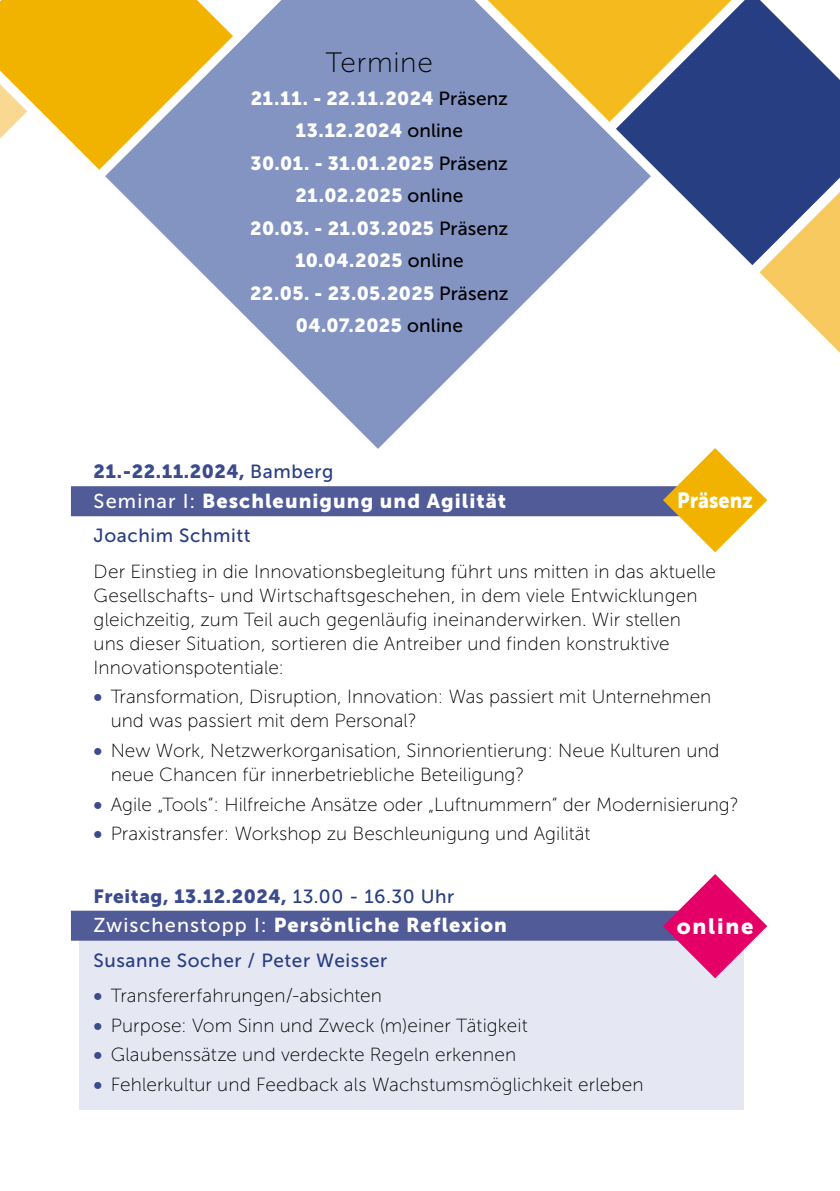
<style>
.page{position:relative;width:840px;height:1191px;background:#fff}
.page>*{position:absolute;margin:0;border:0;box-sizing:border-box;transform-origin:0 0}
.t1{font:28px "Museo Sans 100";letter-spacing:.025em;color:#000}
.t2{font:22px "Museo Sans 900";color:#fff;scale:.9 1}
.t3{font:22px "Museo Sans 900";color:#fff}
.t4{font:20px "Museo Sans 900";letter-spacing:.055em;color:#fff}
.t5{font:19px/24px "Museo Sans 100";color:#000}
.t6{font:19px/32.6px "Museo Sans 900";letter-spacing:.02em;color:#fff;text-align:center}
.t7{font:19px "Museo Sans 900";letter-spacing:.03em;color:#3c4b8d}
.t8{font:19px "Museo Sans 500";letter-spacing:.03em;color:#283e82}
.s1{font-family:"Museo Sans 500";color:#000}
.s2{font-family:"Museo Sans 500";color:#283e82}
.s3{font-family:"Museo Sans 500"}
.s4{font-family:"Museo Sans 900";color:#3c4b8d}
</style>
<div class="page">
<svg style="left:0;top:0;width:105px;height:170px"></svg>
<svg style="left:650px;top:0;width:189px;height:265px;fill:#283e82"></svg>
<svg style="left:105px;top:0;width:545px;height:449px;fill:#8393c2"></svg>
<svg style="left:759px;top:192px;width:80px;height:160px"></svg>
<div style="left:79px;top:911px;width:664px;height:199px;background:#e5e7f3"></div>
<div style="left:71px;top:486px;width:675px;height:30px;background:#505b98"></div>
<div style="left:71px;top:910px;width:675px;height:30px;background:#505b98"></div>
<svg style="left:662px;top:874px;width:104px;height:104px"></svg>
<svg style="left:662px;top:448px;width:104px;height:104px"></svg>
<h1 class="t1" style="left:326px;top:48px;width:108px">Termine</h1>
<p class="t6" style="left:250px;top:82px;width:260px">21.11. - 22.11.2024 <span class="s1">Präsenz<br></span>13.12.2024 <span class="s1">online<br></span>30.01. - 31.01.2025 <span class="s1">Präsenz<br></span>21.02.2025 <span class="s1">online<br></span>20.03. - 21.03.2025 <span class="s1">Präsenz<br></span>10.04.2025 <span class="s1">online<br></span>22.05. - 23.05.2025 <span class="s1">Präsenz<br></span>04.07.2025 <span class="s1">online</span></p>
<p class="t7" style="left:94px;top:461px;width:241px">21.-22.11.2024, <span class="s2">Bamberg</span></p>
<p class="t4" style="left:94px;top:489px;width:414px"><span class="s3">Seminar I:</span> Beschleunigung und Agilität</p>
<p class="t8" style="left:94px;top:525px;width:158px">Joachim Schmitt</p>
<p class="t5" style="left:94px;top:559px;width:623px">Der Einstieg in die Innovationsbegleitung führt uns mitten in das aktuelle Gesellschafts- und Wirtschaftsgeschehen, in dem viele Entwicklungen gleichzeitig, zum Teil auch gegenläufig ineinanderwirken. Wir stellen uns dieser Situation, sortieren die Antreiber und finden konstruktive Innovationspotentiale:</p>
<p class="t5" style="left:111px;top:685px;width:602px;text-indent:-17px"><span class="s4">•</span> Transformation, Disruption, Innovation: Was passiert mit Unternehmen und was passiert mit dem Personal?</p>
<p class="t5" style="left:111px;top:738px;width:610px;text-indent:-17px"><span class="s4">•</span> New Work, Netzwerkorganisation, Sinnorientierung: Neue Kulturen und neue Chancen für innerbetriebliche Beteiligung?</p>
<p class="t5" style="left:94px;top:792px;width:646px"><span class="s4">•</span> Agile „Tools“: Hilfreiche Ansätze oder „Luftnummern“ der Modernisierung?</p>
<p class="t5" style="left:94px;top:822px;width:498px"><span class="s4">•</span> Praxistransfer: Workshop zu Beschleunigung und Agilität</p>
<p class="t2" style="left:677px;top:488px;width:86px">Präsenz</p>
<p class="t7" style="left:94px;top:885px;width:362px">Freitag, 13.12.2024, <span class="s2">13.00 - 16.30 Uhr</span></p>
<p class="t4" style="left:94px;top:914px;width:414px"><span class="s3">Zwischenstopp I:</span> Persönliche Reflexion</p>
<p class="t8" style="left:94px;top:949px;width:295px">Susanne Socher / Peter Weisser</p>
<p class="t5" style="left:94px;top:983px;width:290px"><span class="s4">•</span> Transfererfahrungen/-absichten</p>
<p class="t5" style="left:94px;top:1013px;width:435px"><span class="s4">•</span> Purpose: Vom Sinn und Zweck (m)einer Tätigkeit</p>
<p class="t5" style="left:94px;top:1043px;width:424px"><span class="s4">•</span> Glaubenssätze und verdeckte Regeln erkennen</p>
<p class="t5" style="left:94px;top:1072px;width:551px"><span class="s4">•</span> Fehlerkultur und Feedback als Wachstumsmöglichkeit erleben</p>
<p class="t3" style="left:676px;top:914px;width:78px">online</p>
</div>
